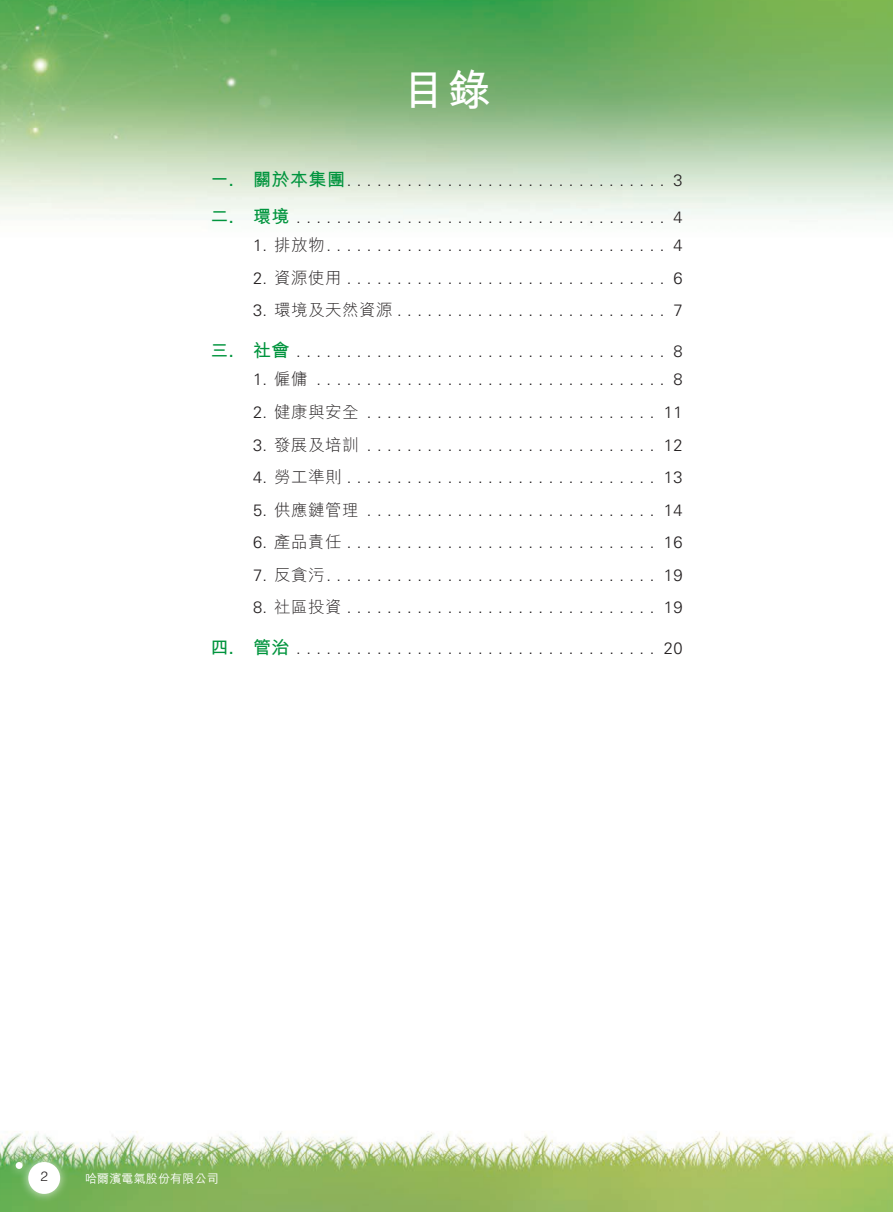
<style>
.page{position:relative;width:893px;height:1212px;background:#fff}
.page>*{position:absolute;margin:0;border:0;box-sizing:border-box;transform-origin:0 0}
.t1{font:700 43.5px "M Hei HK";color:#fff}
.t2{font:300 16.5px "Univers LT Std";letter-spacing:.03em;color:#231f20}
.t3{font:300 13.5px "Helvetica LT Std";color:#231f20}
.t4{font:500 12px "M Hei HK";letter-spacing:.015em;color:#fff}
.s1{font-family:"M Hei HK";font-weight:700;font-size:18px;color:#00943d}
.s2{font-weight:400;font-size:18px;color:#00943d}
.s3{font-family:"M Hei HK"}
</style>
<div class="page">
<img style="left:0;top:0;width:893px;height:1212px">
<div style="left:19px;top:1152px;width:51px;height:51px;background:#fff;opacity:.75"></div>
<div style="left:28px;top:1162px;width:32px;height:32px;background:#fff;border-radius:50%"></div>
<div style="left:7px;top:1153px;width:25px;height:25px;background:#fff;opacity:.75"></div>
<div style="left:16px;top:1162px;width:7px;height:7px;background:#fff;border-radius:50%"></div>
<h1 class="t1" style="left:402px;top:58px;width:90px">目錄</h1>
<p class="t2" style="left:210px;top:170px;width:473px"><span class="s1">一</span><span class="s2">.</span> <span class="s1">關於本集團</span>................................ 3</p>
<p class="t2" style="left:210px;top:207px;width:473px"><span class="s1">二</span><span class="s2">.</span> <span class="s1">環境</span> ..................................... 4</p>
<p class="t2" style="left:253px;top:235px;width:431px">1. <span class="s3">排放物</span>.................................. 4</p>
<p class="t2" style="left:253px;top:268px;width:431px">2. <span class="s3">資源使用</span>................................ 6</p>
<p class="t2" style="left:253px;top:300px;width:431px">3. <span class="s3">環境及天然資源</span>........................... 7</p>
<p class="t2" style="left:210px;top:341px;width:473px"><span class="s1">三</span><span class="s2">.</span> <span class="s1">社會</span> ..................................... 8</p>
<p class="t2" style="left:253px;top:370px;width:431px">1. <span class="s3">僱傭</span> ................................... 8</p>
<p class="t2" style="left:253px;top:402px;width:431px">2. <span class="s3">健康與安全</span> ............................. 11</p>
<p class="t2" style="left:253px;top:435px;width:431px">3. <span class="s3">發展及培訓</span> ............................. 12</p>
<p class="t2" style="left:253px;top:467px;width:431px">4. <span class="s3">勞工準則</span>............................... 13</p>
<p class="t2" style="left:253px;top:500px;width:431px">5. <span class="s3">供應鏈管理</span> ............................. 14</p>
<p class="t2" style="left:253px;top:532px;width:431px">6. <span class="s3">產品責任</span>............................... 16</p>
<p class="t2" style="left:253px;top:565px;width:431px">7. <span class="s3">反貪污</span>................................. 19</p>
<p class="t2" style="left:253px;top:597px;width:431px">8. <span class="s3">社區投資</span>............................... 19</p>
<p class="t2" style="left:210px;top:638px;width:473px"><span class="s1">四</span><span class="s2">.</span> <span class="s1">管治</span> .................................... 20</p>
<p class="t3" style="left:40px;top:1168px;width:9px">2</p>
<p class="t4" style="left:85px;top:1169px;width:135px">哈爾濱電氣股份有限公司</p>
</div>
